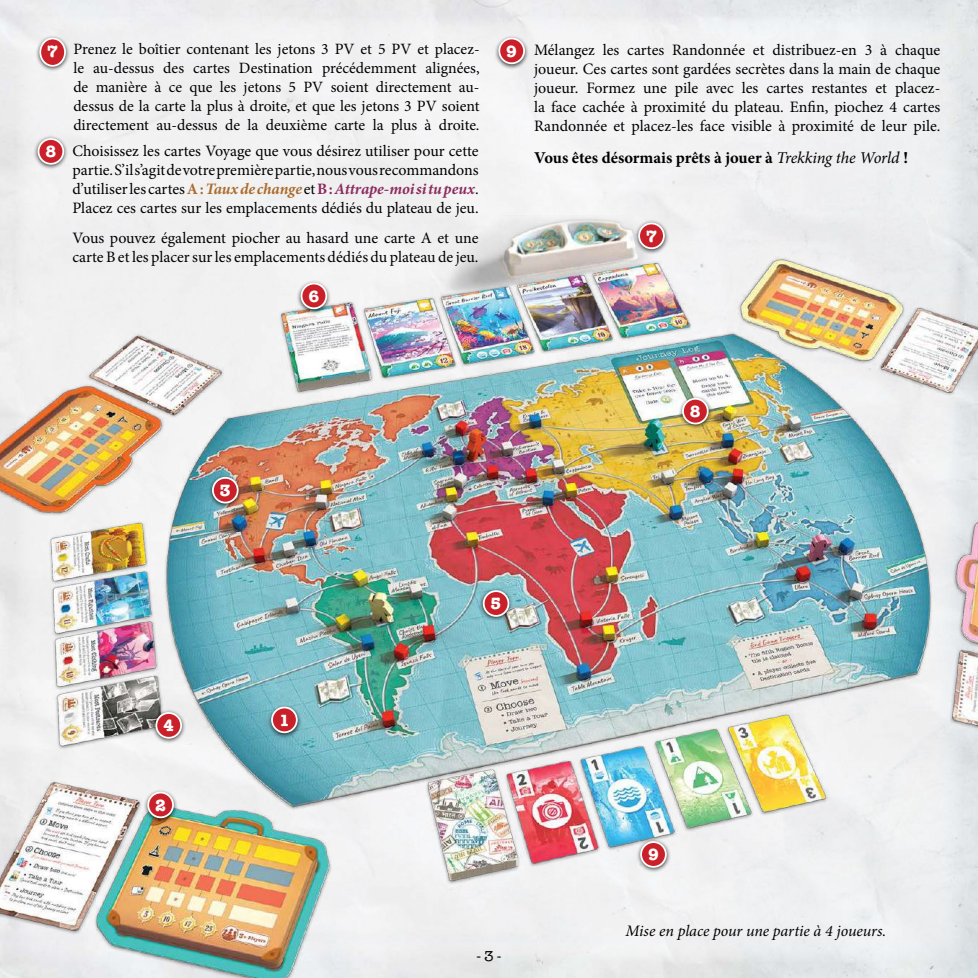
<style>
.page{position:relative;width:978px;height:978px;background:#fff}
.page>*{position:absolute;margin:0;border:0;box-sizing:border-box;transform-origin:0 0}
.t1{font:700 16.5px "Minion Pro";color:#000}
.t2{font:700 16.5px "American Typewriter ITC Pro";color:#fff}
.t3{font:italic 16.05px "Minion Pro";letter-spacing:-.005em;color:#000}
.t4{font:15.9px/19px "Minion Pro";color:#000;text-align:justify}
.t5{font:15.75px/18.9px "Minion Pro";color:#000;text-align:justify}
.t6{font:500 14.55px "American Typewriter ITC Pro";color:#000}
.s1{font-weight:700;color:#ab6b2d}
.s2{font-weight:700;font-style:italic;color:#ab6b2d}
.s3{font-weight:700;color:#8c2b5e}
.s4{font-weight:700;font-style:italic;color:#8c2b5e}
.s5{font-weight:400;font-style:italic}
</style>
<div class="page">
<div style="left:15px;top:15px;width:948px;height:948px;background:#f1f2f2"></div>
<img style="left:0;top:215px;width:978px;height:763px">
<div style="left:636px;top:838px;width:35px;height:36px;background:#000;opacity:.75"></div>
<div style="left:641px;top:842px;width:25px;height:25px;background:#c9202a;border-radius:50%"></div>
<div style="left:640px;top:841px;width:27px;height:27px;border:2px solid #fff;border-radius:50%"></div>
<div style="left:678px;top:395px;width:35px;height:35px;background:#000;opacity:.75"></div>
<div style="left:683px;top:399px;width:25px;height:25px;background:#c9202a;border-radius:50%"></div>
<div style="left:682px;top:398px;width:27px;height:26px;border:2px solid #fff;border-radius:50%"></div>
<div style="left:267px;top:703px;width:35px;height:36px;background:#000;opacity:.75"></div>
<div style="left:272px;top:707px;width:25px;height:25px;background:#c9202a;border-radius:50%"></div>
<div style="left:271px;top:707px;width:27px;height:26px;border:2px solid #fff;border-radius:50%"></div>
<div style="left:143px;top:788px;width:35px;height:36px;background:#000;opacity:.75"></div>
<div style="left:148px;top:793px;width:25px;height:24px;background:#c9202a;border-radius:50%"></div>
<div style="left:147px;top:792px;width:27px;height:26px;border:2px solid #fff;border-radius:50%"></div>
<div style="left:208px;top:474px;width:35px;height:35px;background:#000;opacity:.75"></div>
<div style="left:213px;top:478px;width:25px;height:25px;background:#c9202a;border-radius:50%"></div>
<div style="left:212px;top:477px;width:27px;height:26px;border:2px solid #fff;border-radius:50%"></div>
<div style="left:151px;top:709px;width:35px;height:35px;background:#000;opacity:.75"></div>
<div style="left:156px;top:713px;width:25px;height:25px;background:#c9202a;border-radius:50%"></div>
<div style="left:155px;top:712px;width:27px;height:27px;border:2px solid #fff;border-radius:50%"></div>
<div style="left:479px;top:587px;width:35px;height:36px;background:#000;opacity:.75"></div>
<div style="left:484px;top:591px;width:24px;height:25px;background:#c9202a;border-radius:50%"></div>
<div style="left:483px;top:590px;width:26px;height:27px;border:2px solid #fff;border-radius:50%"></div>
<div style="left:296px;top:279px;width:35px;height:36px;background:#000;opacity:.75"></div>
<div style="left:302px;top:284px;width:24px;height:24px;background:#c9202a;border-radius:50%"></div>
<div style="left:301px;top:283px;width:26px;height:26px;border:2px solid #fff;border-radius:50%"></div>
<div style="left:634px;top:219px;width:35px;height:36px;background:#000;opacity:.75"></div>
<div style="left:639px;top:223px;width:25px;height:25px;background:#c9202a;border-radius:50%"></div>
<div style="left:638px;top:223px;width:27px;height:26px;border:2px solid #fff;border-radius:50%"></div>
<div style="left:494px;top:34px;width:35px;height:36px;background:#000;opacity:.75"></div>
<div style="left:499px;top:39px;width:25px;height:24px;background:#c9202a;border-radius:50%"></div>
<div style="left:498px;top:38px;width:27px;height:26px;border:2px solid #fff;border-radius:50%"></div>
<div style="left:33px;top:135px;width:35px;height:36px;background:#000;opacity:.75"></div>
<div style="left:39px;top:139px;width:24px;height:25px;background:#c9202a;border-radius:50%"></div>
<div style="left:38px;top:138px;width:26px;height:27px;border:2px solid #fff;border-radius:50%"></div>
<div style="left:35px;top:34px;width:35px;height:38px;background:#000;opacity:.75"></div>
<div style="left:40px;top:39px;width:25px;height:27px;background:#c9202a;border-radius:50%"></div>
<div style="left:39px;top:38px;width:27px;height:29px;border:2px solid #fff;border-radius:50%"></div>
<p class="t2" style="left:47px;top:41px;width:12px">7</p>
<p class="t2" style="left:45px;top:141px;width:12px">8</p>
<p class="t5" style="left:73px;top:40px;width:408px">Prenez le boîtier contenant les jetons 3 PV et 5 PV et placez&shy;le au-dessus des cartes Destination précédemment alignées, de manière à ce que les jetons 5 PV soient directement au&shy;dessus de la carte la plus à droite, et que les jetons 3 PV soient directement au-dessus de la deuxième carte la plus à droite.</p>
<p class="t4" style="left:72px;top:141px;width:408px">Choisissez les cartes Voyage que vous désirez utiliser pour cette partie. S’il s’agit de votre première partie, nous vous recommandons d’utiliser les cartes <span class="s1">A :</span> <span class="s2">Taux de change</span> et <span class="s3">B :</span> <span class="s4">Attrape-moi si tu peux</span>.<br>Placez ces cartes sur les emplacements dédiés du plateau de jeu.</p>
<p class="t4" style="left:72px;top:228px;width:408px">Vous pouvez également piocher au hasard une carte A et une carte B et les placer sur les emplacements dédiés du plateau de jeu.</p>
<p class="t2" style="left:308px;top:286px;width:12px">6</p>
<p class="t2" style="left:506px;top:40px;width:12px">9</p>
<p class="t4" style="left:534px;top:40px;width:408px">Mélangez les cartes Randonnée et distribuez-en 3 à chaque joueur. Ces cartes sont gardées secrètes dans la main de chaque joueur. Formez une pile avec les cartes restantes et placez&shy;la face cachée à proximité du plateau. Enfin, piochez 4 cartes Randonnée et placez-les face visible à proximité de leur pile.</p>
<p class="t1" style="left:534px;top:146px;width:375px">Vous êtes désormais prêts à jouer à <span class="s5">Trekking the World</span> !</p>
<p class="t2" style="left:646px;top:225px;width:12px">7</p>
<p class="t2" style="left:220px;top:480px;width:12px">3</p>
<p class="t2" style="left:491px;top:593px;width:12px">5</p>
<p class="t2" style="left:690px;top:401px;width:12px">8</p>
<p class="t2" style="left:163px;top:715px;width:12px">4</p>
<p class="t2" style="left:155px;top:794px;width:12px">2</p>
<p class="t2" style="left:279px;top:709px;width:12px">1</p>
<p class="t6" style="left:476px;top:947px;width:27px">-3-</p>
<p class="t2" style="left:648px;top:844px;width:12px">9</p>
<p class="t3" style="left:626px;top:920px;width:262px">Mise en place pour une partie à 4 joueurs.</p>
</div>
